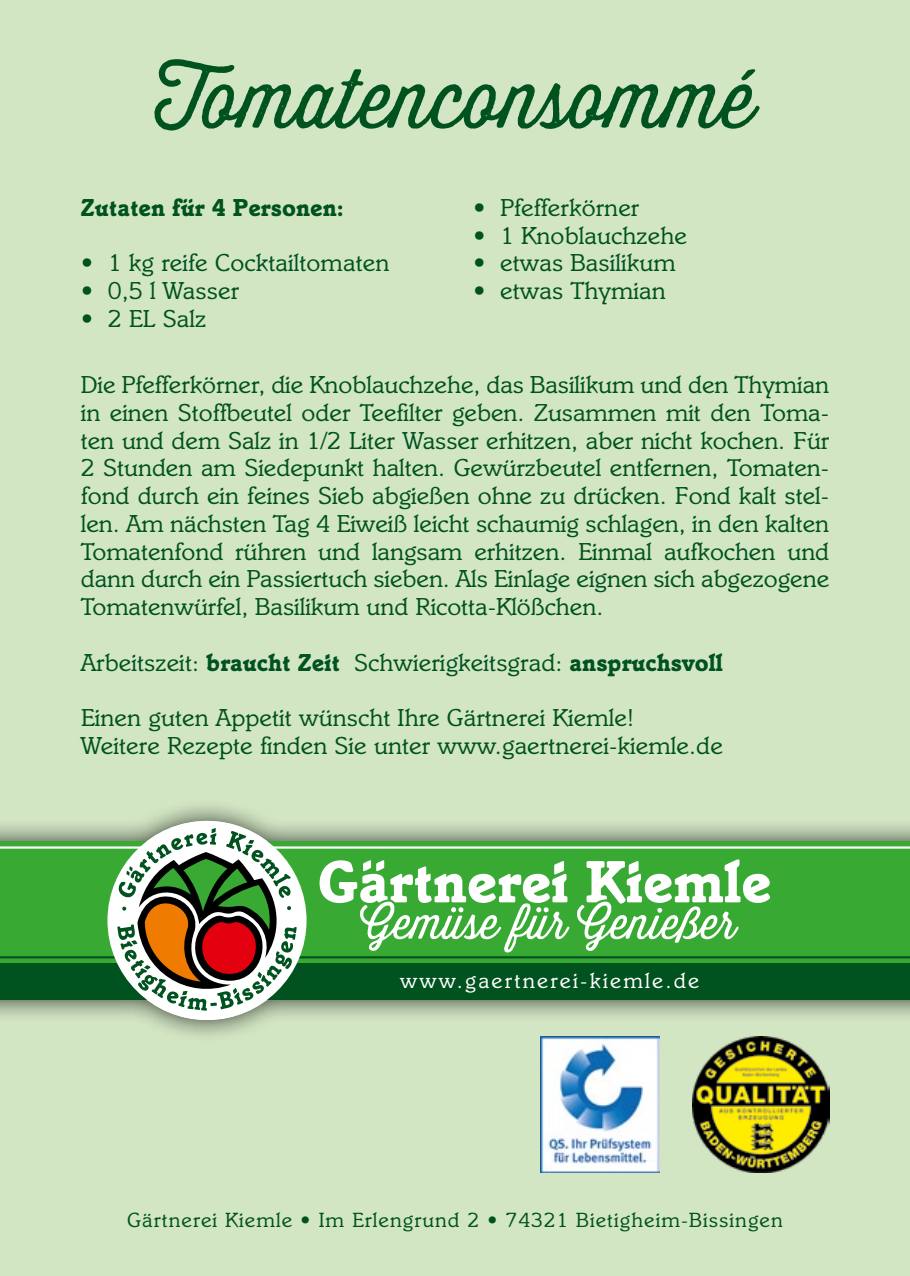
<style>
.page{position:relative;width:910px;height:1276px;background:#d2e6c4}
.page>*{position:absolute;margin:0;border:0;box-sizing:border-box;transform-origin:0 0}
.t1{font:81px "Thirsty Rough Lt";color:#00521f}
.t2{font:25.2px/27.9px "Italia Std";letter-spacing:.005em;color:#00521f;text-align:justify}
.t3{font:700 25.2px "Italia Std";letter-spacing:.005em;color:#00521f}
.t4{font:21.9px "Italia Std";letter-spacing:.1em;color:#fff}
.t5{font:21px "Italia Std";letter-spacing:.05em;color:#00521f}
.s1{font-weight:700}
</style>
<div class="page">
<img style="left:540px;top:1042px;width:119px;height:130px">
<img style="left:693px;top:1042px;width:136px;height:130px">
<div style="left:0;top:797px;width:910px;height:245px;background:#000;opacity:.75"></div>
<div style="left:0;top:841px;width:910px;height:122px;background:#38aa34"></div>
<div style="left:0;top:963px;width:910px;height:37px;background:#00521f"></div>
<hr style="left:0;top:846px;width:910px;height:2px;background:#fff">
<hr style="left:0;top:956px;width:910px;height:2px;background:#00521f">
<div style="left:107px;top:821px;width:200px;height:199px;background:#fff;border-radius:50%"></div>
<svg style="left:320px;top:860px;width:249px;height:92px"></svg>
<svg style="left:577px;top:859px;width:193px;height:92px"></svg>
<svg style="left:117px;top:828px;width:180px;height:182px"></svg>
<h1 class="t1" style="left:155px;top:41px;width:602px">Tomatenconsommé</h1>
<p class="t3" style="left:81px;top:192px;width:265px">Zutaten für 4 Personen:</p>
<p class="t2" style="left:81px;top:249px;width:310px">• 1 kg reife Cocktailtomaten</p>
<p class="t2" style="left:81px;top:277px;width:160px">• 0,5 l Wasser</p>
<p class="t2" style="left:81px;top:304px;width:127px">• 2 EL Salz</p>
<p class="t2" style="left:473px;top:193px;width:168px">• Pfefferkörner</p>
<p class="t2" style="left:473px;top:221px;width:215px">• 1 Knoblauchzehe</p>
<p class="t2" style="left:473px;top:249px;width:204px">• etwas Basilikum</p>
<p class="t2" style="left:473px;top:277px;width:194px">• etwas Thymian</p>
<p class="t2" style="left:81px;top:371px;width:750px">Die Pfefferkörner, die Knoblauchzehe, das Basilikum und den Thymian in einen Stoffbeutel oder Teefilter geben. Zusammen mit den Toma&shy;ten und dem Salz in 1/2 Liter Wasser erhitzen, aber nicht kochen. Für 2 Stunden am Siedepunkt halten. Gewürzbeutel entfernen, Tomaten&shy;fond durch ein feines Sieb abgießen ohne zu drücken. Fond kalt stel&shy;len. Am nächsten Tag 4 Eiweiß leicht schaumig schlagen, in den kalten Tomatenfond rühren und langsam erhitzen. Einmal aufkochen und dann durch ein Passiertuch sieben. Als Einlage eignen sich abgezogene Tomatenwürfel, Basilikum und Ricotta-Klößchen.</p>
<p class="t2" style="left:81px;top:648px;width:644px">Arbeitszeit: <span class="s1">braucht Zeit</span> Schwierigkeitsgrad: <span class="s1">anspruchsvoll</span></p>
<p class="t2" style="left:81px;top:704px;width:644px">Einen guten Appetit wünscht Ihre Gärtnerei Kiemle!<br>Weitere Rezepte finden Sie unter www.gaertnerei-kiemle.de</p>
<p class="t4" style="left:400px;top:968px;width:301px">www.gaertnerei-kiemle.de</p>
<p class="t5" style="left:127px;top:1207px;width:657px">Gärtnerei Kiemle • Im Erlengrund 2 • 74321 Bietigheim-Bissingen</p>
</div>
